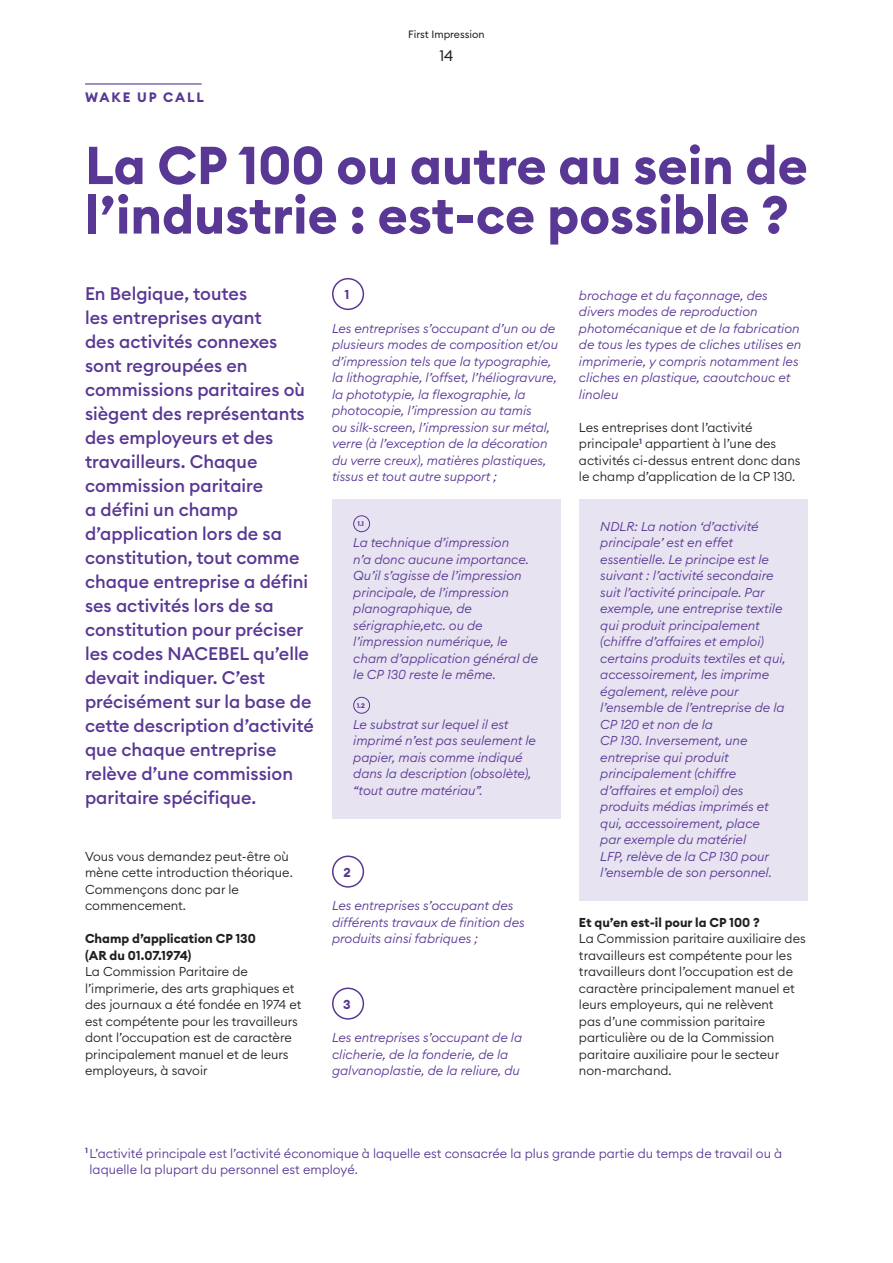
<style>
.page{position:relative;width:893px;height:1263px;background:#fff}
.page>*{position:absolute;margin:0;border:0;box-sizing:border-box;transform-origin:0 0}
.t1{font:700 52.5px/49.5px "Euclid Circular B";color:#593795}
.t2{font:500 18px/24px "Euclid Circular B";color:#593795}
.t3{font:15px "Euclid Circular B";color:#231f20}
.t4{font:700 13.5px "Euclid Circular B";letter-spacing:.14em;color:#593795}
.t5{font:italic 300 12.75px/16.5px "Euclid Circular B";color:#593795}
.t6{font:300 12.75px/16.5px "Euclid Circular B";color:#231f20}
.t7{font:300 12.75px/16.5px "Euclid Circular B";color:#593795}
.t8{font:700 12.75px/16.5px "Euclid Circular B";color:#231f20}
.t9{font:700 12.75px "Euclid Circular B";color:#593795}
.t10{font:10.5px "Euclid Circular B";color:#231f20}
.t11{font:700 6.6px "Euclid Circular B";color:#593795}
</style>
<div class="page">
<hr style="left:892px;top:604px;width:1px;height:659px;background:#fef5f1">
<hr style="left:85px;top:83px;width:117px;height:2px;background:#593795">
<div style="left:332px;top:499px;width:229px;height:55px;background:#e7e3f0"></div>
<div style="left:332px;top:516px;width:229px;height:187px;background:#e7e3f0"></div>
<div style="left:332px;top:697px;width:229px;height:121px;background:#e7e3f0"></div>
<div style="left:332px;top:278px;width:32px;height:32px;border:2px solid #593795;border-radius:50%"></div>
<div style="left:353px;top:515px;width:17px;height:17px;border:1px solid #593795;border-radius:50%"></div>
<div style="left:353px;top:697px;width:17px;height:17px;border:1px solid #593795;border-radius:50%"></div>
<div style="left:332px;top:855px;width:32px;height:33px;border:2px solid #593795;border-radius:50%"></div>
<div style="left:332px;top:987px;width:32px;height:33px;border:2px solid #593795;border-radius:50%"></div>
<div style="left:579px;top:499px;width:229px;height:253px;background:#e7e3f0"></div>
<div style="left:579px;top:714px;width:229px;height:187px;background:#e7e3f0"></div>
<p class="t4" style="left:85px;top:88px;width:120px">WAKE UP CALL</p>
<p class="t10" style="left:408px;top:28px;width:78px">First Impression</p>
<p class="t3" style="left:439px;top:46px;width:16px">14</p>
<h1 class="t1" style="left:85px;top:141px;width:724px">La CP 100 ou autre au sein de l’industrie : est-ce possible ?</h1>
<p class="t2" style="left:85px;top:281px;width:230px">En Belgique, toutes<br>les entreprises ayant<br>des activités connexes sont regroupées en commissions paritaires où siègent des représentants des employeurs et des travailleurs. Chaque commission paritaire<br>a défini un champ d’application lors de sa constitution, tout comme chaque entreprise a défini ses activités lors de sa constitution pour préciser les codes NACEBEL qu’elle devait indiquer. C’est précisément sur la base de cette description d’activité que chaque entreprise relève d’une commission paritaire spécifique.</p>
<p class="t6" style="left:85px;top:848px;width:209px">Vous vous demandez peut-être où mène cette introduction théorique.<br>Commençons donc par le commencement.</p>
<p class="t8" style="left:85px;top:930px;width:172px">Champ d’application CP 130 (AR du 01.07.1974)</p>
<p class="t6" style="left:85px;top:963px;width:218px">La Commission Paritaire de l’imprimerie, des arts graphiques et des journaux a été fondée en 1974 et est compétente pour les travailleurs dont l’occupation est de caractère principalement manuel et de leurs employeurs, à savoir</p>
<p class="t9" style="left:345px;top:286px;width:6px">1</p>
<p class="t5" style="left:332px;top:320px;width:228px">Les entreprises s’occupant d’un ou de plusieurs modes de composition et/ou d’impression tels que la typographie, la lithographie, l’offset, l’héliogravure, la phototypie, la flexographie, la photocopie, l’impression au tamis<br>ou silk-screen, l’impression sur métal, verre (à l’exception de la décoration du verre creux), matières plastiques, tissus et tout autre support ;</p>
<p class="t11" style="left:357px;top:520px;width:8px">1.1</p>
<p class="t5" style="left:353px;top:534px;width:186px">La technique d’impression<br>n’a donc aucune importance.<br>Qu’il s’agisse de l’impression principale, de l’impression planographique, de sérigraphie,etc. ou de l’impression numérique, le cham d’application général de le CP 130 reste le même.</p>
<p class="t11" style="left:357px;top:701px;width:10px">1.2</p>
<p class="t5" style="left:353px;top:716px;width:184px">Le substrat sur lequel il est imprimé n’est pas seulement le papier, mais comme indiqué dans la description (obsolète), “tout autre matériau”.</p>
<p class="t9" style="left:343px;top:864px;width:9px">2</p>
<p class="t5" style="left:332px;top:897px;width:194px">Les entreprises s’occupant des différents travaux de finition des produits ainsi fabriques ;</p>
<p class="t9" style="left:343px;top:996px;width:9px">3</p>
<p class="t5" style="left:332px;top:1029px;width:192px">Les entreprises s’occupant de la clicherie, de la fonderie, de la galvanoplastie, de la reliure, du</p>
<p class="t5" style="left:579px;top:287px;width:224px">brochage et du façonnage, des divers modes de reproduction photomécanique et de la fabrication de tous les types de cliches utilises en imprimerie, y compris notamment les cliches en plastique, caoutchouc et linoleu</p>
<p class="t6" style="left:579px;top:419px;width:223px">Les entreprises dont l’activité principale<sup>1</sup> appartient à l’une des activités ci-dessus entrent donc dans le champ d’application de la CP 130.</p>
<p class="t5" style="left:600px;top:518px;width:187px">NDLR: La notion ‘d’activité principale’ est en effet essentielle. Le principe est le suivant : l’activité secondaire suit l’activité principale. Par exemple, une entreprise textile qui produit principalement (chiffre d’affaires et emploi) certains produits textiles et qui, accessoirement, les imprime également, relève pour l’ensemble de l’entreprise de la<br>CP 120 et non de la<br>CP 130. Inversement, une entreprise qui produit principalement (chiffre d’affaires et emploi) des produits médias imprimés et qui, accessoirement, place<br>par exemple du matériel<br>LFP, relève de la CP 130 pour l’ensemble de son personnel.</p>
<p class="t8" style="left:579px;top:914px;width:182px">Et qu’en est-il pour la CP 100 ?</p>
<p class="t6" style="left:579px;top:930px;width:228px">La Commission paritaire auxiliaire des travailleurs est compétente pour les travailleurs dont l’occupation est de caractère principalement manuel et leurs employeurs, qui ne relèvent<br>pas d’une commission paritaire particulière ou de la Commission paritaire auxiliaire pour le secteur non-marchand.</p>
<p class="t7" style="left:90px;top:1145px;width:694px;text-indent:-4px"><sup>1</sup> L’activité principale est l’activité économique à laquelle est consacrée la plus grande partie du temps de travail ou à laquelle la plupart du personnel est employé.</p>
</div>
